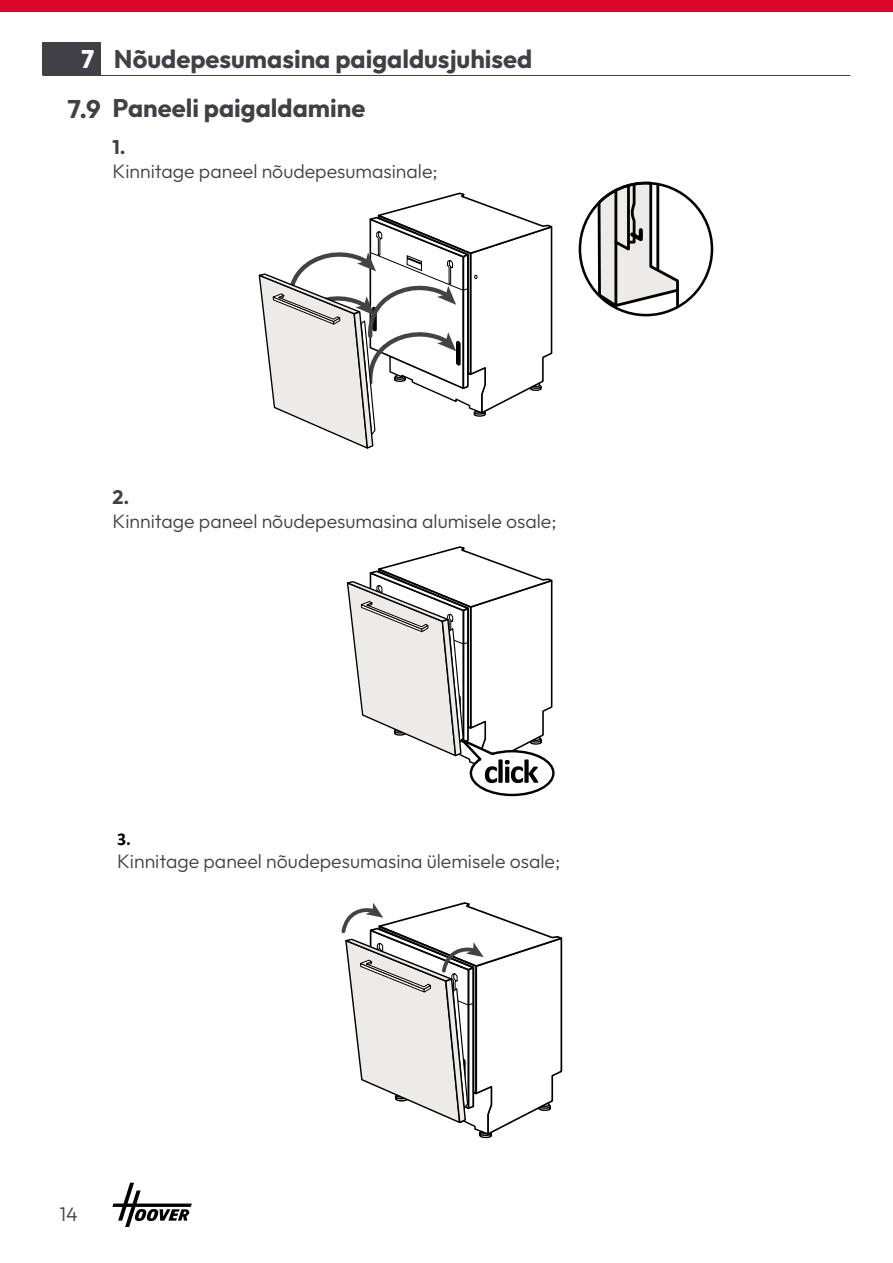
<style>
.page{position:relative;width:893px;height:1263px;background:#fff}
.page>*{position:absolute;margin:0;border:0;box-sizing:border-box;transform-origin:0 0}
.Titoli___Intestazioni_Haier{font:700 25.5px "Outfit";color:#414047}
.Numero_Capitolo_-_Haier{font:700 25.5px "Lexend";color:#fff}
.Corrente_Haier_LEXEND{font:300 19.5px "Outfit";color:#414047}
.Corrente_Haier_LEXEND-2{font:700 19.5px "Outfit";color:#414047}
.t1{font:700 18px "Calibri";color:#000}
</style>
<div class="page">
<div style="left:0;top:0;width:893px;height:11px;background:#dd052b"></div>
<svg style="left:112px;top:1183px;width:80px;height:44px"></svg>
<svg style="left:346px;top:546px;width:209px;height:251px"></svg>
<div style="left:479px;top:1133px;width:13px;height:5px;border:1px solid #000201;border-radius:50%"></div>
<svg style="left:341px;top:902px;width:222px;height:235px"></svg>
<svg style="left:258px;top:192px;width:295px;height:257px"></svg>
<svg style="left:596px;top:11px;width:85px;height:299px"></svg>
<div style="left:579px;top:182px;width:134px;height:134px;border:3px solid #000;border-radius:50%"></div>
<div style="left:43px;top:43px;width:58px;height:32px;background:#414047"></div>
<hr style="left:43px;top:75px;width:807px;height:1px;background:#414047">
<p class="Numero_Capitolo_-_Haier" style="left:81px;top:39px;width:16px">7</p>
<p class="Titoli___Intestazioni_Haier" style="left:114px;top:42px;width:420px">Nõudepesumasina paigaldusjuhised</p>
<p class="Titoli___Intestazioni_Haier" style="left:68px;top:92px;width:35px">7.9</p>
<p class="Titoli___Intestazioni_Haier" style="left:112px;top:91px;width:254px">Paneeli paigaldamine</p>
<p class="Corrente_Haier_LEXEND-2" style="left:112px;top:134px;width:15px">1.</p>
<p class="Corrente_Haier_LEXEND" style="left:112px;top:159px;width:327px">Kinnitage paneel nõudepesumasinale;</p>
<p class="Corrente_Haier_LEXEND-2" style="left:112px;top:485px;width:18px">2.</p>
<p class="Corrente_Haier_LEXEND" style="left:112px;top:509px;width:446px">Kinnitage paneel nõudepesumasina alumisele osale;</p>
<p class="t1" style="left:117px;top:826px;width:15px">3.</p>
<p class="Corrente_Haier_LEXEND" style="left:117px;top:849px;width:445px">Kinnitage paneel nõudepesumasina ülemisele osale;</p>
<p class="Corrente_Haier_LEXEND" style="left:60px;top:1202px;width:20px">14</p>
</div>
